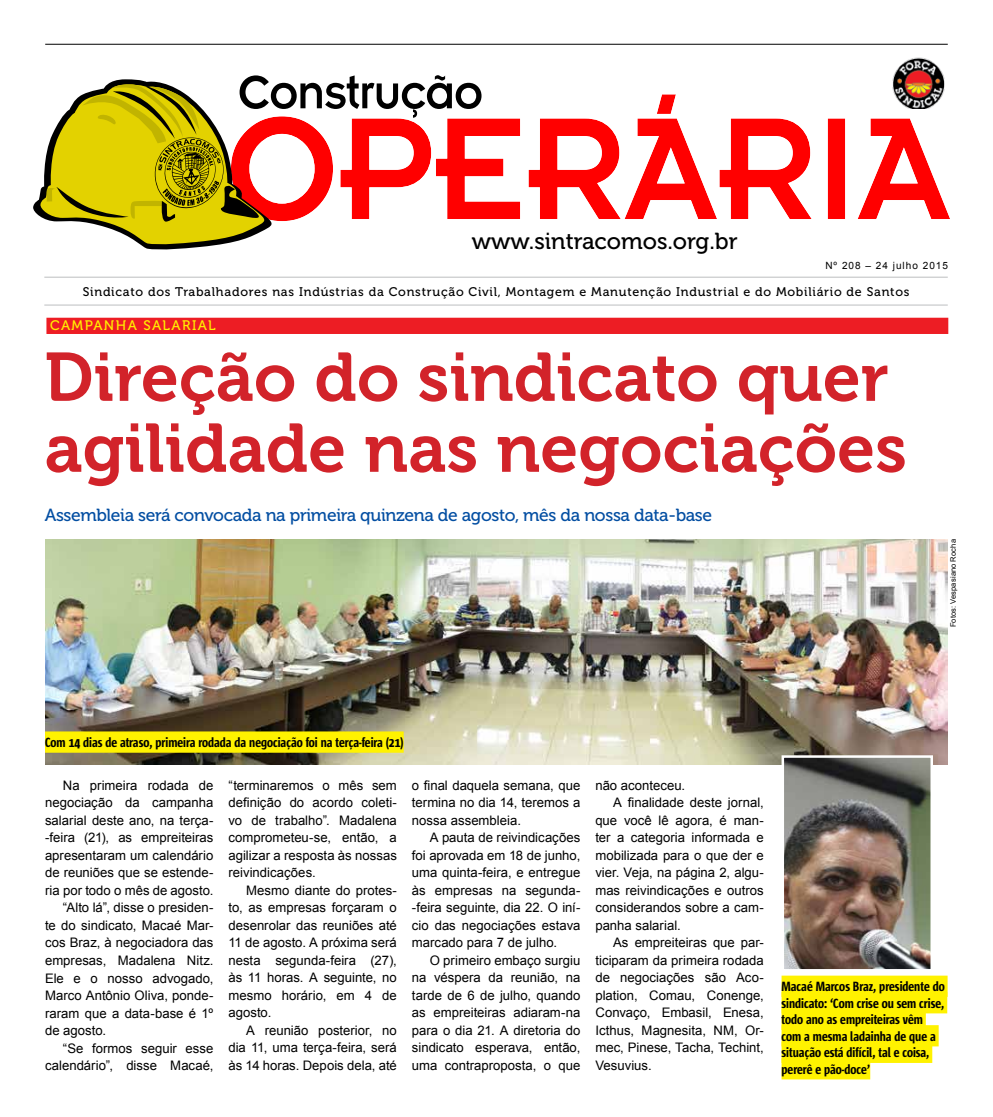
<style>
.page{position:relative;width:993px;height:1117px;background:#fff}
.page>*{position:absolute;margin:0;border:0;box-sizing:border-box;transform-origin:0 0}
.t1{font:68.12px/70.9px "Museo 700";color:#d2232a}
.t2{font:23.12px "Museo 500";color:#000}
.t3{font:17.5px "Museo 500";letter-spacing:-.02em;color:#034ea2}
.t4{font:600 13.75px/16.5px "Sun Sans Condensed";color:#000}
.t5{font:13.75px "Museo 500";letter-spacing:.1em;color:#fff200}
.t6{font:13.12px/17.5px "Arial";color:#000;text-align:justify}
.t7{font:12.5px "Museo 500";letter-spacing:.06em;color:#000}
.t8{font:10px "Arial";letter-spacing:.1em;color:#000}
.t9{font:7.5px "Arial";letter-spacing:.02em;color:#000}
</style>
<div class="page">
<img style="left:45px;top:539px;width:902px;height:225px">
<img style="left:784px;top:758px;width:145px;height:210px">
<div style="left:781px;top:755px;width:151px;height:216px;border:2px solid #fff"></div>
<img style="left:892px;top:58px;width:52px;height:35px">
<svg style="left:481px;top:93px;width:469px;height:126px"></svg>
<svg style="left:33px;top:75px;width:448px;height:174px"></svg>
<hr style="left:44px;top:305px;width:903px;height:1px;background:#bcbec0">
<hr style="left:44px;top:277px;width:903px;height:1px;background:#bcbec0">
<hr style="left:45px;top:44px;width:902px;height:1px;background:#000">
<div style="left:46px;top:317px;width:901px;height:17px;background:#ed1d24"></div>
<div style="left:781px;top:975px;width:166px;height:21px;background:#fff200"></div>
<div style="left:781px;top:991px;width:165px;height:22px;background:#fff200"></div>
<div style="left:781px;top:1008px;width:144px;height:21px;background:#fff200"></div>
<div style="left:781px;top:1024px;width:157px;height:22px;background:#fff200"></div>
<div style="left:781px;top:1041px;width:150px;height:21px;background:#fff200"></div>
<div style="left:781px;top:1057px;width:88px;height:22px;background:#fff200"></div>
<div style="left:45px;top:731px;width:358px;height:21px;background:#fff200"></div>
<h2 class="t2" style="left:472px;top:228px;width:267px">www.sintracomos.org.br</h2>
<p class="t8" style="left:825px;top:259px;width:124px">Nº 208 – 24 julho 2015</p>
<p class="t7" style="left:83px;top:285px;width:827px">Sindicato dos Trabalhadores nas Indústrias da Construção Civil, Montagem e Manutenção Industrial e do Mobiliário de Santos</p>
<p class="t5" style="left:50px;top:318px;width:167px">CAMPANHA SALARIAL</p>
<h1 class="t1" style="left:44px;top:342px;width:863px">Direção do sindicato quer agilidade nas negociações</h1>
<h3 class="t3" style="left:45px;top:505px;width:668px">Assembleia será convocada na primeira quinzena de agosto, mês da nossa data-base</h3>
<p class="t9" style="left:948px;top:627px;width:90px;rotate:-90deg">Fotos: Vespasiano Rocha</p>
<p class="t4" style="left:45px;top:734px;width:360px">Com 14 dias de atraso, primeira rodada da negociação foi na terça-feira (21)</p>
<p class="t6" style="left:63px;top:776px;width:152px">Na primeira rodada de</p>
<p class="t6" style="left:45px;top:794px;width:170px">negociação da campanha</p>
<p class="t6" style="left:45px;top:811px;width:170px">salarial deste ano, na terça-</p>
<p class="t6" style="left:45px;top:829px;width:170px">-feira (21), as empreiteiras</p>
<p class="t6" style="left:45px;top:846px;width:170px">apresentaram um calendário</p>
<p class="t6" style="left:45px;top:864px;width:170px">de reuniões que se estende-</p>
<p class="t6" style="left:45px;top:881px;width:170px">ria por todo o mês de agosto.</p>
<p class="t6" style="left:63px;top:899px;width:152px">“Alto lá”, disse o presiden-</p>
<p class="t6" style="left:45px;top:916px;width:170px">te do sindicato, Macaé Mar-</p>
<p class="t6" style="left:45px;top:934px;width:170px">cos Braz, à negociadora das</p>
<p class="t6" style="left:45px;top:951px;width:170px">empresas, Madalena Nitz.</p>
<p class="t6" style="left:45px;top:969px;width:170px">Ele e o nosso advogado,</p>
<p class="t6" style="left:45px;top:986px;width:170px">Marco Antônio Oliva, ponde-</p>
<p class="t6" style="left:45px;top:1004px;width:170px">raram que a data-base é 1º</p>
<p class="t6" style="left:45px;top:1021px;width:63px">de agosto.</p>
<p class="t6" style="left:63px;top:1039px;width:152px">“Se formos seguir esse</p>
<p class="t6" style="left:45px;top:1056px;width:170px">calendário”, disse Macaé,</p>
<p class="t6" style="left:228px;top:776px;width:170px">“terminaremos o mês sem definição do acordo coleti&shy;vo de trabalho”. Madalena comprometeu-se, então, a agilizar a resposta às nossas reivindicações.</p>
<p class="t6" style="left:228px;top:881px;width:170px;text-indent:18px">Mesmo diante do protes&shy;to, as empresas forçaram o desenrolar das reuniões até 11 de agosto. A próxima será nesta segunda-feira (27), às 11 horas. A seguinte, no mesmo horário, em 4 de agosto.</p>
<p class="t6" style="left:228px;top:1021px;width:170px;text-indent:18px">A reunião posterior, no dia 11, uma terça-feira, será às 14 horas. Depois dela, até</p>
<p class="t6" style="left:412px;top:776px;width:170px">o final daquela semana, que termina no dia 14, teremos a nossa assembleia.</p>
<p class="t6" style="left:412px;top:828px;width:170px;text-indent:18px">A pauta de reivindicações foi aprovada em 18 de junho, uma quinta-feira, e entregue às empresas na segunda--feira seguinte, dia 22. O iní&shy;cio das negociações estava marcado para 7 de julho.</p>
<p class="t6" style="left:412px;top:951px;width:170px;text-indent:18px">O primeiro embaço surgiu na véspera da reunião, na tarde de 6 de julho, quando as empreiteiras adiaram-na para o dia 21. A diretoria do sindicato esperava, então, uma contraproposta, o que</p>
<p class="t6" style="left:595px;top:776px;width:91px">não aconteceu.</p>
<p class="t6" style="left:613px;top:793px;width:152px">A finalidade deste jornal,</p>
<p class="t6" style="left:595px;top:811px;width:170px">que você lê agora, é man-</p>
<p class="t6" style="left:595px;top:828px;width:170px">ter a categoria informada e</p>
<p class="t6" style="left:595px;top:846px;width:170px">mobilizada para o que der e</p>
<p class="t6" style="left:595px;top:863px;width:170px">vier. Veja, na página 2, algu-</p>
<p class="t6" style="left:595px;top:881px;width:170px">mas reivindicações e outros</p>
<p class="t6" style="left:595px;top:898px;width:170px">considerandos sobre a cam-</p>
<p class="t6" style="left:595px;top:916px;width:87px">panha salarial.</p>
<p class="t6" style="left:613px;top:933px;width:152px">As empreiteiras que par-</p>
<p class="t6" style="left:595px;top:951px;width:170px">ticiparam da primeira rodada</p>
<p class="t6" style="left:595px;top:968px;width:170px">de negociações são Aco-</p>
<p class="t6" style="left:595px;top:986px;width:170px">plation, Comau, Conenge,</p>
<p class="t6" style="left:595px;top:1003px;width:170px">Convaço, Embasil, Enesa,</p>
<p class="t6" style="left:595px;top:1021px;width:170px">Icthus, Magnesita, NM, Or-</p>
<p class="t6" style="left:595px;top:1038px;width:170px">mec, Pinese, Tacha, Techint,</p>
<p class="t6" style="left:595px;top:1056px;width:58px">Vesuvius.</p>
<p class="t4" style="left:781px;top:978px;width:165px">Macaé Marcos Braz, presidente do sindicato: ‘Com crise ou sem crise, todo ano as empreiteiras vêm com a mesma ladainha de que a situação está difícil, tal e coisa, pererê e pão-doce’</p>
</div>
